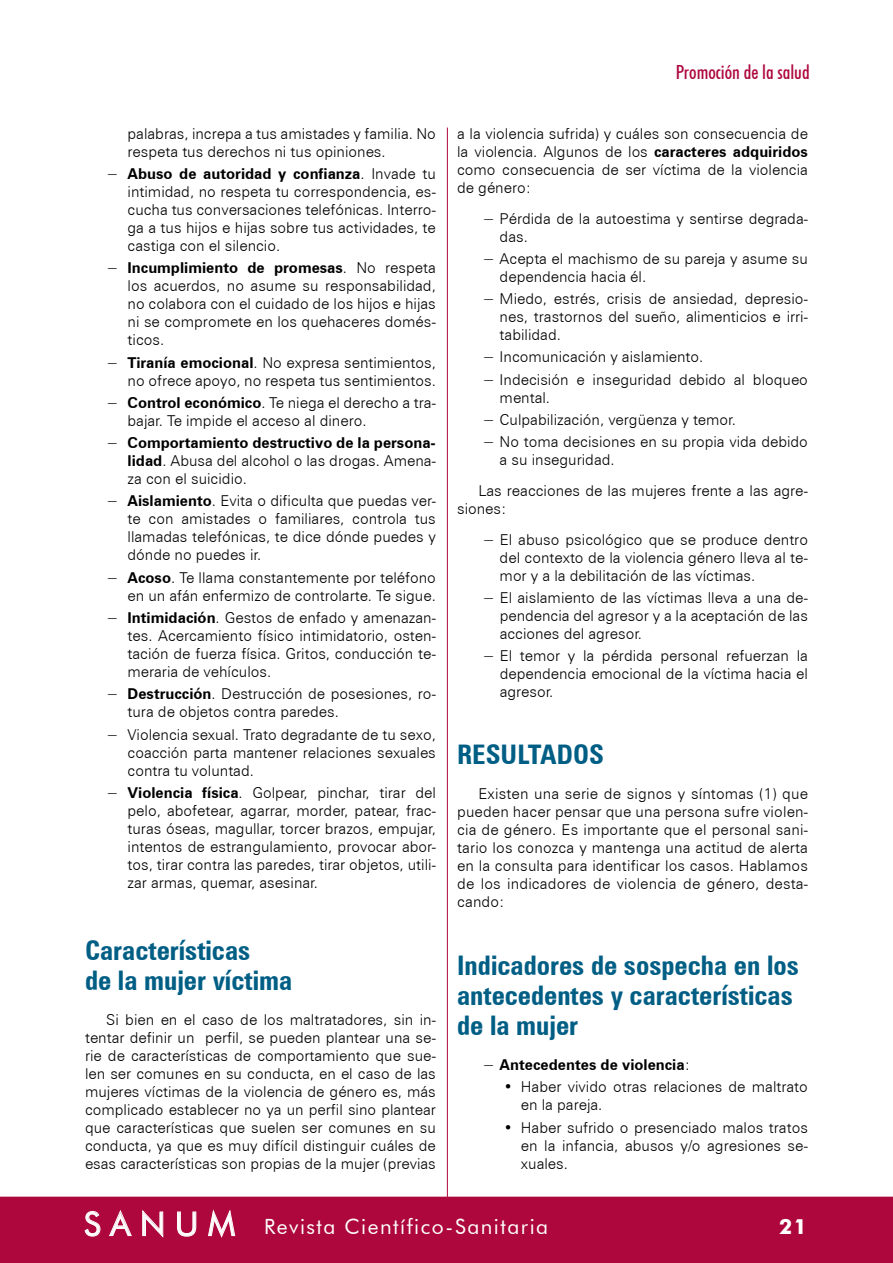
<style>
.page{position:relative;width:893px;height:1263px;background:#fff}
.page>*{position:absolute;margin:0;border:0;box-sizing:border-box;transform-origin:0 0}
.t1{font:700 condensed 27px/30px "Zurich BT";color:#005e85}
.t2{font:21px "Futura BT";letter-spacing:.07em;color:#fff}
.t3{font:700 21px "Futura BT";color:#fff}
.t4{font:500 condensed 19.5px "Futura BT";color:#ad073d}
.t5{font:300 15px/18px "Zurich BT";color:#000;text-align:justify}
.t6{font:700 15px "Zurich BT";color:#000}
.s1{font-weight:700}
.s2{font-weight:300}
.s3{font-size:33px}
</style>
<div class="page">
<div style="left:0;top:1197px;width:893px;height:66px;background:#ad073d"></div>
<hr style="left:447px;top:128px;width:1px;height:1073px;background:#ad073d">
<p class="t5" style="left:128px;top:125px;width:310px">palabras, increpa a tus amistades y familia. No respeta tus derechos ni tus opiniones.</p>
<p class="t5" style="left:128px;top:165px;width:310px;text-indent:-21px">− <span class="s1">Abuso de autoridad y confianza</span>. Invade tu intimidad, no respeta tu correspondencia, es&shy;cucha tus conversaciones telefónicas. Interro&shy;ga a tus hijos e hijas sobre tus actividades, te castiga con el silencio.</p>
<p class="t5" style="left:128px;top:259px;width:310px;text-indent:-21px">− <span class="s1">Incumplimiento de promesas</span>. No respeta los acuerdos, no asume su responsabilidad, no colabora con el cuidado de los hijos e hijas ni se compromete en los quehaceres domés&shy;ticos.</p>
<p class="t5" style="left:106px;top:353px;width:331px;text-align:right">− <span class="s1">Tiranía emocional</span>. No expresa sentimientos, no ofrece apoyo, no respeta tus sentimientos.</p>
<p class="t5" style="left:128px;top:393px;width:310px;text-indent:-21px">− <span class="s1">Control económico</span>. Te niega el derecho a tra&shy;bajar. Te impide el acceso al dinero.</p>
<p class="t5" style="left:128px;top:434px;width:310px;text-indent:-21px">− <span class="s1">Comportamiento destructivo de la persona&shy;lidad</span>. Abusa del alcohol o las drogas. Amena&shy;za con el suicidio.</p>
<p class="t5" style="left:128px;top:492px;width:310px;text-indent:-21px">− <span class="s1">Aislamiento</span>. Evita o dificulta que puedas ver&shy;te con amistades o familiares, controla tus llamadas telefónicas, te dice dónde puedes y dónde no puedes ir.</p>
<p class="t5" style="left:106px;top:568px;width:331px;text-align:right">− <span class="s1">Acoso</span>. Te llama constantemente por teléfono en un afán enfermizo de controlarte. Te sigue.</p>
<p class="t5" style="left:128px;top:608px;width:310px;text-indent:-21px">− <span class="s1">Intimidación</span>. Gestos de enfado y amenazan&shy;tes. Acercamiento físico intimidatorio, osten&shy;tación de fuerza física. Gritos, conducción te&shy;meraria de vehículos.</p>
<p class="t5" style="left:128px;top:685px;width:310px;text-indent:-21px">− <span class="s1">Destrucción</span>. Destrucción de posesiones, ro&shy;tura de objetos contra paredes.</p>
<p class="t5" style="left:128px;top:725px;width:310px;text-indent:-21px">− Violencia sexual. Trato degradante de tu sexo, coacción parta mantener relaciones sexuales contra tu voluntad.</p>
<p class="t5" style="left:128px;top:783px;width:310px;text-indent:-21px">− <span class="s1">Violencia física</span>. Golpear, pinchar, tirar del pelo, abofetear, agarrar, morder, patear, frac&shy;turas óseas, magullar, torcer brazos, empujar, intentos de estrangulamiento, provocar abor&shy;tos, tirar contra las paredes, tirar objetos, utili&shy;zar armas, quemar, asesinar.</p>
<h1 class="t1" style="left:85px;top:935px;width:209px">Características<br>de la mujer víctima</h1>
<p class="t5" style="left:85px;top:1011px;width:352px;text-indent:21px">Si bien en el caso de los maltratadores, sin in&shy;tentar definir un perfil, se pueden plantear una se&shy;rie de características de comportamiento que sue&shy;len ser comunes en su conducta, en el caso de las mujeres víctimas de la violencia de género es, más complicado establecer no ya un perfil sino plantear que características que suelen ser comunes en su conducta, ya que es muy difícil distinguir cuáles de esas características son propias de la mujer (previas</p>
<h3 class="t4" style="left:676px;top:60px;width:135px">Promoción de la salud</h3>
<p class="t5" style="left:457px;top:124px;width:352px">a la violencia sufrida) y cuáles son consecuencia de la violencia. Algunos de los <span class="s1">caracteres adquiridos </span>como consecuencia de ser víctima de la violencia de género:</p>
<p class="t5" style="left:500px;top:209px;width:310px;text-indent:-17px">− Pérdida de la autoestima y sentirse degrada&shy;das.</p>
<p class="t5" style="left:500px;top:249px;width:310px;text-indent:-17px">− Acepta el machismo de su pareja y asume su dependencia hacia él.</p>
<p class="t5" style="left:500px;top:290px;width:310px;text-indent:-17px">− Miedo, estrés, crisis de ansiedad, depresio&shy;nes, trastornos del sueño, alimenticios e irri&shy;tabilidad.</p>
<p class="t5" style="left:483px;top:346px;width:327px;line-height:22.2px">− Incomunicación y aislamiento.<br>− Indecisión e inseguridad debido al bloqueo</p>
<p class="t5" style="left:483px;top:386px;width:327px;line-height:22.2px;text-align:left;text-indent:17px">mental.<br>− Culpabilización, vergüenza y temor.<br>− No toma decisiones en su propia vida debido</p>
<p class="t5" style="left:478px;top:444px;width:331px;line-height:30.8px;text-indent:21px">a su inseguridad.<br>Las reacciones de las mujeres frente a las agre-</p>
<p class="t5" style="left:483px;top:493px;width:327px;line-height:30.8px;text-indent:-26px">siones:<br>− El abuso psicológico que se produce dentro</p>
<p class="t5" style="left:500px;top:548px;width:310px">del contexto de la violencia género lleva al te&shy;mor y a la debilitación de las víctimas.</p>
<p class="t5" style="left:500px;top:588px;width:310px;text-indent:-17px">− El aislamiento de las víctimas lleva a una de&shy;pendencia del agresor y a la aceptación de las acciones del agresor.</p>
<p class="t5" style="left:500px;top:647px;width:310px;text-indent:-17px">− El temor y la pérdida personal refuerzan la dependencia emocional de la víctima hacia el agresor.</p>
<h1 class="t1" style="left:457px;top:739px;width:149px">RESULTADOS</h1>
<p class="t5" style="left:457px;top:784px;width:352px;text-indent:21px">Existen una serie de signos y síntomas (1) que pueden hacer pensar que una persona sufre violen&shy;cia de género. Es importante que el personal sani&shy;tario los conozca y mantenga una actitud de alerta en la consulta para identificar los casos. Hablamos de los indicadores de violencia de género, desta&shy;cando:</p>
<h1 class="t1" style="left:457px;top:950px;width:343px">Indicadores de sospecha en los antecedentes y características de la mujer</h1>
<p class="t6" style="left:483px;top:1055px;width:209px"><span class="s2">−</span> Antecedentes de violencia<span class="s2">:</span></p>
<p class="t5" style="left:521px;top:1078px;width:288px;text-indent:-17px">• Haber vivido otras relaciones de maltrato en la pareja.</p>
<p class="t5" style="left:521px;top:1118px;width:289px;text-indent:-17px">• Haber sufrido o presenciado malos tratos en la infancia, abusos y/o agresiones se&shy;xuales.</p>
<h2 class="t2" style="left:84px;top:1214px;width:466px"><span class="s3">S A N U M</span> Revista Científico-Sanitaria</h2>
<h2 class="t3" style="left:779px;top:1214px;width:29px">21</h2>
</div>
